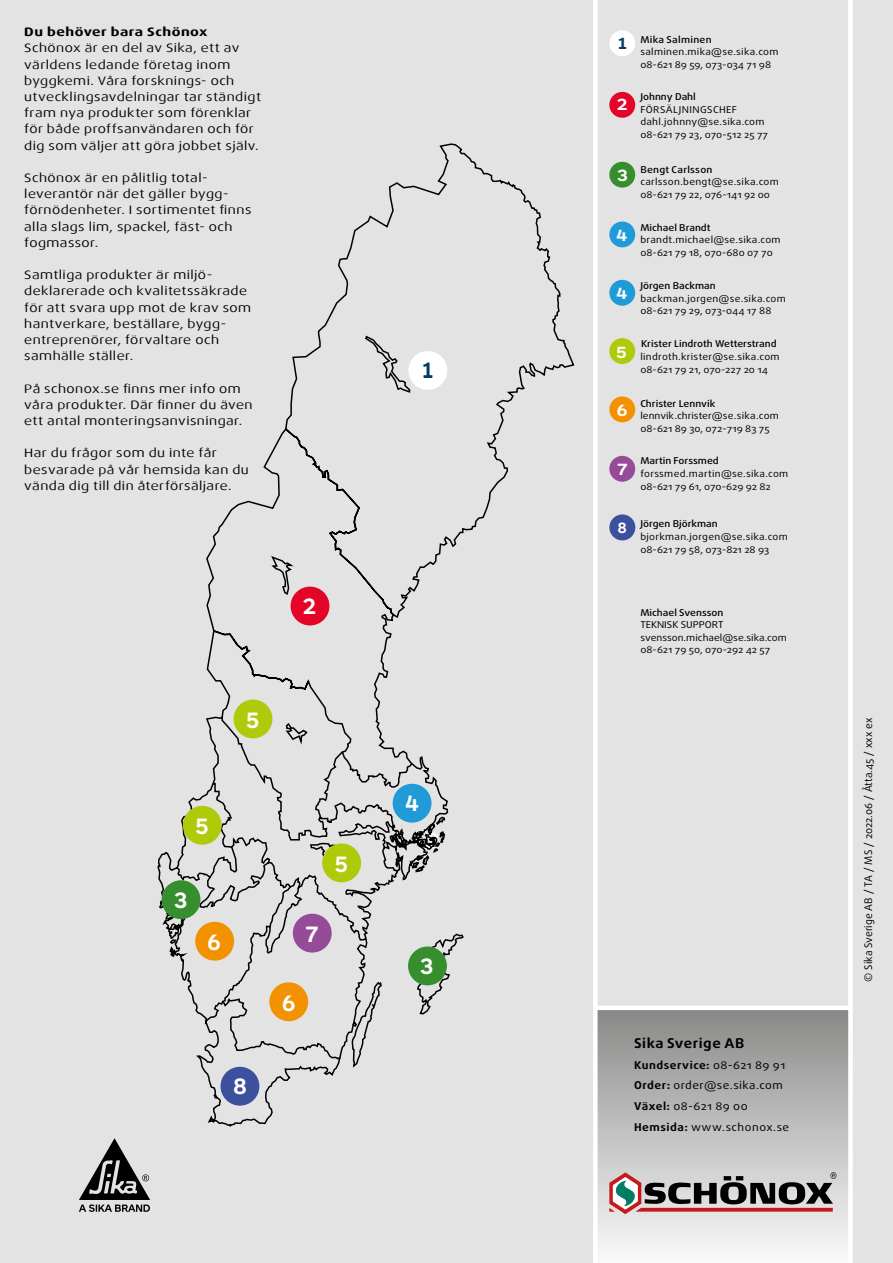
<style>
.page{position:relative;width:893px;height:1263px;background:#e3e3e3}
.page>*{position:absolute;margin:0;border:0;box-sizing:border-box;transform-origin:0 0}
.t1{font:22.5px "ARS Maquette Casco";color:#fff}
.t2{font:22.5px "ARS Maquette Casco";color:#003c66}
.t3{font:16.35px "ARS Maquette Casco";color:#fff;scale:1.11 1}
.t4{font:15px "ARS Maquette Casco";color:#fff}
.t5{font:700 13.5px "Daxline Pro";letter-spacing:.03em;color:#000;scale:1.11 1}
.t6{font:12.15px/16.2px "Dax Wide";letter-spacing:.035em;color:#000;scale:1.11 1}
.t7{font:700 12.15px "Dax Wide";letter-spacing:.04em;color:#000;scale:1.11 1}
.t8{font:10.8px/20.7px "Daxline Pro";letter-spacing:.04em;color:#000;scale:1.11 1}
.t9{font:10.5px "Daxline Pro";color:#000}
.t10{font:9.45px/12.6px "Daxline Pro";letter-spacing:.02em;color:#000;scale:1.11 1}
.t11{font:500 9.45px "Daxline Pro";color:#000;scale:1.11 1}
.t12{font:9.45px/12.6px "Daxline Pro";color:#000;scale:1.11 1}
.t13{font:500 9.45px "Daxline Pro";letter-spacing:.025em;color:#000;scale:1.11 1}
.s1{font-family:"ARS Maquette Casco";font-size:16.35px;color:#003c66}
.s2{font-weight:500}
.s3{font-weight:700}
</style>
<div class="page">
<div style="left:595px;top:1008px;width:255px;height:255px;background:linear-gradient(to bottom,#898989,#fbfbfb)"></div>
<div style="left:848px;top:0;width:5px;height:1263px;background:#fff"></div>
<div style="left:593px;top:0;width:5px;height:1263px;background:#fff"></div>
<div style="left:595px;top:1005px;width:255px;height:5px;background:#fff"></div>
<svg style="left:79px;top:1138px;width:71px;height:74px"></svg>
<svg style="left:609px;top:1172px;width:227px;height:42px"></svg>
<svg style="left:157px;top:143px;width:418px;height:984px"></svg>
<div style="left:408px;top:351px;width:39px;height:39px;background:#fff;border-radius:50%"></div>
<div style="left:291px;top:587px;width:38px;height:38px;background:#e40428;border-radius:50%"></div>
<div style="left:162px;top:880px;width:38px;height:39px;background:#378e2e;border-radius:50%"></div>
<div style="left:408px;top:946px;width:39px;height:39px;background:#378e2e;border-radius:50%"></div>
<div style="left:393px;top:784px;width:38px;height:39px;background:#209bd8;border-radius:50%"></div>
<div style="left:322px;top:843px;width:39px;height:39px;background:#afca0b;border-radius:50%"></div>
<div style="left:195px;top:922px;width:39px;height:39px;background:#f39200;border-radius:50%"></div>
<div style="left:293px;top:914px;width:39px;height:38px;background:#954b97;border-radius:50%"></div>
<div style="left:609px;top:30px;width:26px;height:26px;background:#fff;border-radius:50%"></div>
<div style="left:609px;top:92px;width:26px;height:26px;background:#e40428;border-radius:50%"></div>
<div style="left:609px;top:162px;width:26px;height:26px;background:#378e2e;border-radius:50%"></div>
<div style="left:609px;top:221px;width:26px;height:26px;background:#209bd8;border-radius:50%"></div>
<div style="left:609px;top:280px;width:26px;height:26px;background:#209bd8;border-radius:50%"></div>
<div style="left:609px;top:338px;width:26px;height:26px;background:#afca0b;border-radius:50%"></div>
<div style="left:609px;top:396px;width:26px;height:26px;background:#f39200;border-radius:50%"></div>
<div style="left:609px;top:456px;width:26px;height:26px;background:#954b97;border-radius:50%"></div>
<div style="left:234px;top:699px;width:38px;height:39px;background:#afca0b;border-radius:50%"></div>
<div style="left:269px;top:982px;width:39px;height:39px;background:#f39200;border-radius:50%"></div>
<div style="left:221px;top:1067px;width:38px;height:39px;background:#3c509e;border-radius:50%"></div>
<div style="left:183px;top:806px;width:39px;height:39px;background:#afca0b;border-radius:50%"></div>
<div style="left:609px;top:514px;width:26px;height:26px;background:#3c509e;border-radius:50%"></div>
<p class="t7" style="left:24px;top:25px;width:167px">Du behöver bara Schönox</p>
<p class="t6" style="left:24px;top:40px;width:215px">Schönox är en del av Sika, ett av världens ledande företag inom byggkemi. Våra forsknings- och utvecklingsavdelningar tar ständigt fram nya produkter som förenklar för både proffsanvändaren och för dig som väljer att göra jobbet själv.</p>
<p class="t6" style="left:24px;top:170px;width:206px">Schönox är en pålitlig total&shy;leverantör när det gäller bygg&shy;förnödenheter. I sortimentet finns alla slags lim, spackel, fäst- och fogmassor.</p>
<p class="t6" style="left:24px;top:267px;width:206px">Samtliga produkter är miljö&shy;deklarerade och kvalitetssäkrade för att svara upp mot de krav som hantverkare, beställare, bygg&shy;entreprenörer, förvaltare och samhälle ställer.</p>
<p class="t6" style="left:24px;top:380px;width:207px">På schonox.se finns mer info om våra produkter. Där finner du även ett antal monteringsanvisningar.</p>
<p class="t6" style="left:24px;top:445px;width:204px">Har du frågor som du inte får besvarade på vår hemsida kan du vända dig till din återförsäljare.</p>
<h1 class="t1" style="left:303px;top:594px;width:15px">2</h1>
<h1 class="t1" style="left:246px;top:709px;width:15px">5</h1>
<h1 class="t1" style="left:195px;top:815px;width:15px">5</h1>
<h1 class="t1" style="left:174px;top:888px;width:15px">3</h1>
<h1 class="t1" style="left:208px;top:930px;width:15px">6</h1>
<h1 class="t1" style="left:233px;top:1075px;width:15px">8</h1>
<h1 class="t1" style="left:335px;top:853px;width:15px">5</h1>
<h1 class="t1" style="left:305px;top:922px;width:15px">7</h1>
<h1 class="t1" style="left:282px;top:992px;width:15px">6</h1>
<h1 class="t2" style="left:421px;top:359px;width:15px">1</h1>
<h1 class="t1" style="left:405px;top:792px;width:15px">4</h1>
<h1 class="t1" style="left:426px;top:828px;width:15px">3</h1>
<h1 class="t1" style="left:420px;top:955px;width:15px">3</h1>
<p class="t10" style="left:640px;top:33px;width:126px;text-indent:-23px"><span class="s1">1</span> <span class="s2">Mika Salminen </span>salminen.mika@se.sika.com<br>08-621 89 59, 073-034 71 98</p>
<h2 class="t3" style="left:617px;top:96px;width:11px">2</h2>
<p class="t11" style="left:640px;top:90px;width:52px">Johnny Dahl</p>
<p class="t10" style="left:640px;top:103px;width:117px">FÖRSÄLJNINGSCHEF dahl.johnny@se.sika.com<br>08-621 79 23, 070-512 25 77</p>
<h2 class="t3" style="left:617px;top:167px;width:11px">3</h2>
<p class="t13" style="left:640px;top:163px;width:67px">Bengt Carlsson</p>
<p class="t10" style="left:640px;top:175px;width:126px">carlsson.bengt@se.sika.com<br>08-621 79 22, 076-141 92 00</p>
<h2 class="t3" style="left:616px;top:227px;width:11px">4</h2>
<p class="t11" style="left:640px;top:221px;width:65px">Michael Brandt</p>
<p class="t10" style="left:640px;top:234px;width:128px">brandt.michael@se.sika.com<br>08-621 79 18, 070-680 07 70</p>
<h2 class="t3" style="left:616px;top:285px;width:11px">4</h2>
<h2 class="t3" style="left:616px;top:344px;width:11px">5</h2>
<h2 class="t3" style="left:617px;top:402px;width:11px">6</h2>
<h2 class="t3" style="left:617px;top:461px;width:11px">7</h2>
<p class="t4" style="left:618px;top:520px;width:10px">8</p>
<p class="t11" style="left:640px;top:279px;width:69px">Jörgen Backman</p>
<p class="t10" style="left:640px;top:292px;width:133px">backman.jorgen@se.sika.com<br>08-621 79 29, 073-044 17 88</p>
<p class="t11" style="left:641px;top:338px;width:124px">Krister Lindroth Wetterstrand</p>
<p class="t10" style="left:640px;top:350px;width:127px">lindroth.krister@se.sika.com<br>08-621 79 21, 070-227 20 14</p>
<p class="t11" style="left:640px;top:397px;width:69px">Christer Lennvik</p>
<p class="t12" style="left:640px;top:410px;width:126px">lennvik.christer@se.sika.com<br>08-621 89 30, 072-719 83 75</p>
<p class="t11" style="left:640px;top:455px;width:72px">Martin Forssmed</p>
<p class="t10" style="left:640px;top:467px;width:135px">forssmed.martin@se.sika.com<br>08-621 79 61, 070-629 92 82</p>
<p class="t11" style="left:640px;top:518px;width:71px">Jörgen Björkman</p>
<p class="t10" style="left:640px;top:530px;width:134px">bjorkman.jorgen@se.sika.com<br>08-621 79 58, 073-821 28 93</p>
<p class="t11" style="left:640px;top:606px;width:76px">Michael Svensson</p>
<p class="t12" style="left:640px;top:619px;width:134px">TEKNISK SUPPORT svensson.michael@se.sika.com<br>08-621 79 50, 070-292 42 57</p>
<p class="t5" style="left:634px;top:1034px;width:101px">Sika Sverige AB</p>
<p class="t8" style="left:634px;top:1054px;width:141px"><span class="s3">Kundservice:</span> 08-621 89 91<br><span class="s3">Order:</span> order@se.sika.com<br><span class="s3">Växel:</span> 08-621 89 00<br><span class="s3">Hemsida:</span> www.schonox.se</p>
<p class="t9" style="left:861px;top:982px;width:265px;rotate:-90deg">© Sika Sverige AB / TA / MS / 2022.06 / Åtta.45 / xxx ex</p>
</div>
